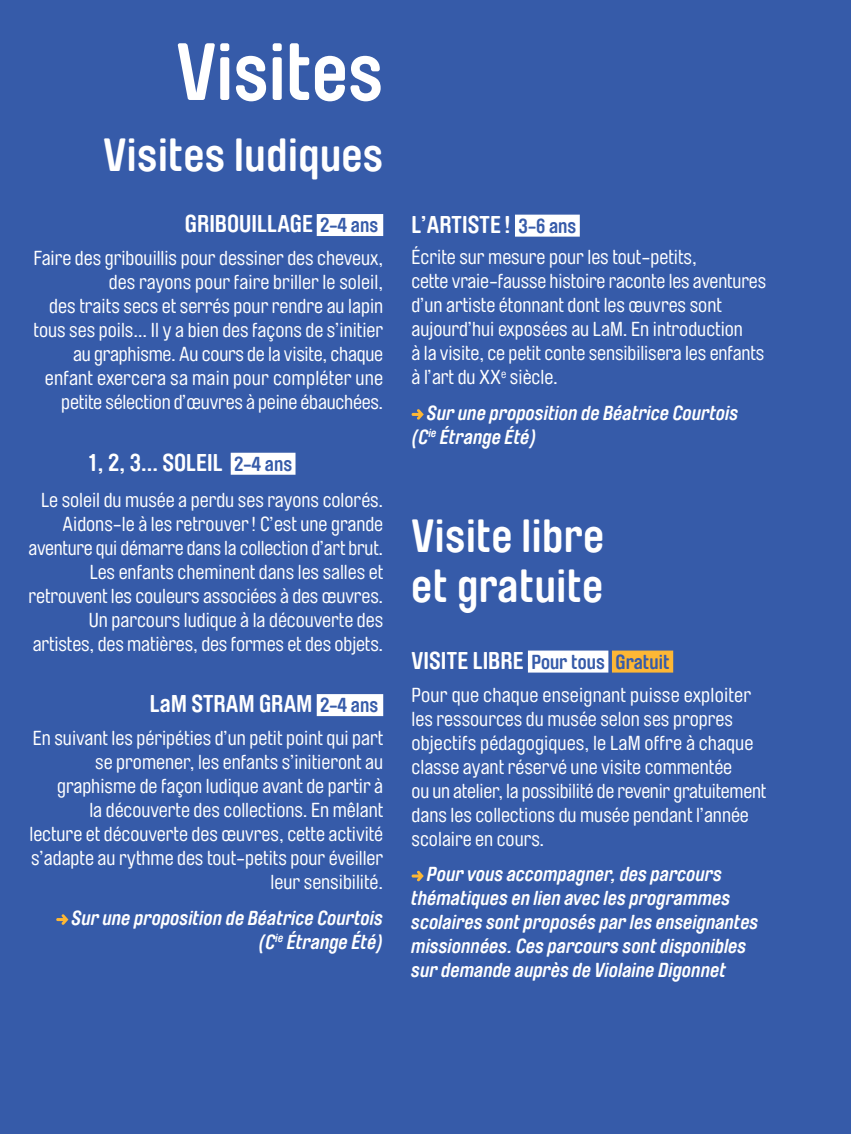
<style>
.page{position:relative;width:851px;height:1134px;background:#fff}
.page>*{position:absolute;margin:0;border:0;box-sizing:border-box;transform-origin:0 0}
.t1{font:700 80px "Brauer Neue Std";color:#fff}
.t2{font:700 46px/49.6px "Brauer Neue Std";letter-spacing:.01em;color:#fff}
.t3{font:700 24px "Brauer Neue Std";color:#fff}
.t4{font:20px/24px "Brauer Neue Std";color:#fff;text-align:right}
.t5{font:italic 700 20px/24px "Brauer Neue Std";color:#fff}
.s1{font-size:20px;color:#365ba9}
.s2{font-size:20px}
.s3{font-weight:700;font-size:24px}
.s4{font-weight:700;color:#365ba9}
</style>
<div class="page">
<div style="left:0;top:0;width:850px;height:1134px;background:#365ba9"></div>
<div style="left:515px;top:215px;width:64px;height:22px;background:#fff"></div>
<div style="left:528px;top:651px;width:80px;height:22px;background:#fff"></div>
<div style="left:612px;top:651px;width:61px;height:22px;background:#fdb735"></div>
<svg style="left:411px;top:409px;width:12px;height:11px"></svg>
<svg style="left:411px;top:871px;width:12px;height:10px"></svg>
<div style="left:317px;top:214px;width:66px;height:22px;background:#fff"></div>
<div style="left:231px;top:453px;width:64px;height:22px;background:#fff"></div>
<div style="left:317px;top:694px;width:66px;height:22px;background:#fff"></div>
<svg style="left:56px;top:914px;width:12px;height:11px"></svg>
<h1 class="t1" style="left:176px;top:26px;width:208px">Visites</h1>
<h2 class="t2" style="left:104px;top:130px;width:281px">Visites ludiques</h2>
<p class="t3" style="left:185px;top:210px;width:200px">GRIBOUILLAGE <span class="s1">2-4 ans</span><span class="s2">.</span></p>
<p class="t4" style="left:34px;top:247px;width:351px">Faire des gribouillis pour dessiner des cheveux, des rayons pour faire briller le soleil,<br>des traits secs et serrés pour rendre au lapin tous ses poils… Il y a bien des façons de s’initier au graphisme. Au cours de la visite, chaque enfant exercera sa main pour compléter une petite sélection d’œuvres à peine ébauchées.</p>
<p class="t4" style="left:41px;top:446px;width:343px;line-height:36px"><span class="s3">1, 2, 3… SOLEIL</span> <span class="s4">2-4 ans Nouveauté<br></span>Le soleil du musée a perdu ses rayons colorés.</p>
<p class="t4" style="left:29px;top:512px;width:356px">Aidons-le à les retrouver! C’est une grande aventure qui démarre dans la collection d’art brut.<br>Les enfants cheminent dans les salles et retrouvent les couleurs associées à des œuvres.<br>Un parcours ludique à la découverte des artistes, des matières, des formes et des objets.</p>
<p class="t3" style="left:150px;top:690px;width:235px">LaM STRAM GRAM <span class="s1">2-4 ans</span><span class="s2">.</span></p>
<p class="t4" style="left:29px;top:727px;width:355px">En suivant les péripéties d’un petit point qui part se promener, les enfants s’initieront au graphisme de façon ludique avant de partir à<br>la découverte des collections. En mêlant<br>lecture et découverte des œuvres, cette activité s’adapte au rythme des tout-petits pour éveiller leur sensibilité.</p>
<p class="t5" style="left:72px;top:906px;width:313px;text-align:right">Sur une proposition de Béatrice Courtois (C<sup>ie</sup> Étrange Été)</p>
<p class="t3" style="left:411px;top:211px;width:166px">L’ARTISTE ! <span class="s1">3-6 ans</span></p>
<p class="t4" style="left:411px;top:246px;width:356px;text-align:left">Écrite sur mesure pour les tout-petits,<br>cette vraie-fausse histoire raconte les aventures d’un artiste étonnant dont les œuvres sont aujourd’hui exposées au LaM. En introduction<br>à la visite, ce petit conte sensibilisera les enfants à l’art du XX<sup>e</sup> siècle.</p>
<p class="t5" style="left:411px;top:401px;width:328px;text-indent:16px">Sur une proposition de Béatrice Courtois (C<sup>ie</sup> Étrange Été)</p>
<h2 class="t2" style="left:411px;top:511px;width:194px">Visite libre et gratuite</h2>
<p class="t4" style="left:411px;top:645px;width:341px;line-height:33.4px;text-align:left"><span class="s3">VISITE LIBRE</span> <span class="s4">Pour tous Gratuit<br></span>Pour que chaque enseignant puisse exploiter</p>
<p class="t4" style="left:411px;top:707px;width:356px;text-align:left">les ressources du musée selon ses propres objectifs pédagogiques, le LaM offre à chaque classe ayant réservé une visite commentée<br>ou un atelier, la possibilité de revenir gratuitement dans les collections du musée pendant l’année scolaire en cours.</p>
<p class="t5" style="left:411px;top:862px;width:348px;text-indent:16px">Pour vous accompagner, des parcours thématiques en lien avec les programmes scolaires sont proposés par les enseignantes missionnées. Ces parcours sont disponibles sur demande auprès de Violaine Digonnet</p>
</div>
